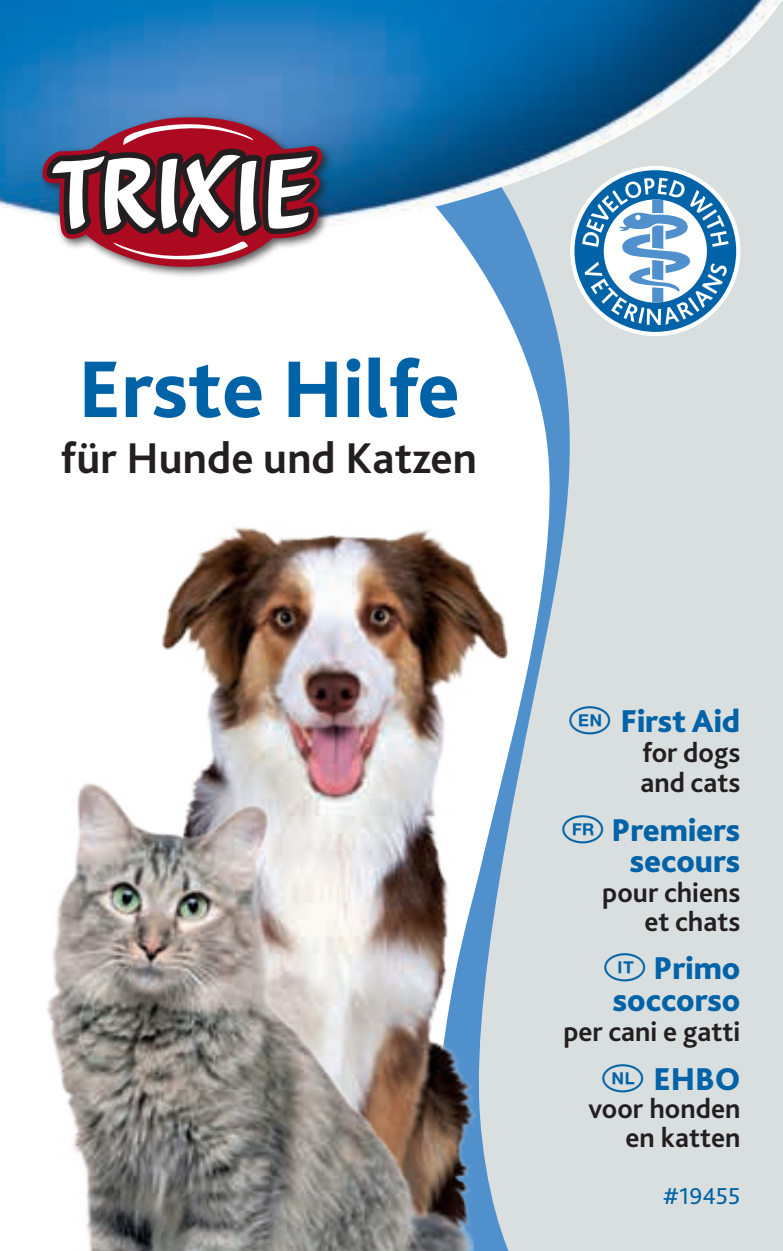
<style>
.page{position:relative;width:783px;height:1251px;background:#fff}
.page>*{position:absolute;margin:0;border:0;box-sizing:border-box;transform-origin:0 0}
.t1{font:800 84px "Bliss Pro";color:#0062a7}
.t2{font:700 45px "Bliss Pro";color:#231f20}
.t3{font:800 33px/31.5px "Bliss Pro";color:#0062a7;text-align:right}
.t4{font:700 28.5px/28.5px "Bliss Pro";color:#231f20;text-align:right}
.t5{font:24px "Bliss Pro";color:#0062a7}
.s1{font-family:"Natrix";font-weight:400}
</style>
<div class="page">
<div style="left:576px;top:247px;width:206px;height:1003px;background:#d9dfdf"></div>
<svg style="left:466px;top:247px;width:110px;height:241px"></svg>
<img style="left:161px;top:488px;width:417px;height:762px">
<img style="left:47px;top:778px;width:426px;height:472px">
<div style="left:570px;top:166px;width:170px;height:170px;background:#fff;border-radius:50%"></div>
<div style="left:574px;top:170px;width:162px;height:162px;background:#0062a7;border-radius:50%"></div>
<svg style="left:582px;top:247px;width:146px;height:78px"></svg>
<img style="left:0;top:0;width:782px;height:247px">
<div style="left:38px;top:112px;width:295px;height:166px;background:#231f20;opacity:.75"></div>
<svg style="left:42px;top:115px;width:280px;height:157px"></svg>
<svg style="left:46px;top:123px;width:272px;height:137px"></svg>
<h1 class="t1" style="left:78px;top:337px;width:383px">Erste Hilfe</h1>
<h2 class="t2" style="left:61px;top:429px;width:417px">für Hunde und Katzen</h2>
<p class="t3" style="left:569px;top:704px;width:172px"><span class="s1">E</span> First Aid</p>
<p class="t4" style="left:640px;top:736px;width:102px;line-height:30px;text-align:left">for dogs and cats</p>
<p class="t3" style="left:562px;top:813px;width:179px"><span class="s1">F</span> Premiers secours</p>
<p class="t4" style="left:602px;top:877px;width:140px">pour chiens et chats</p>
<p class="t3" style="left:604px;top:951px;width:137px;text-align:left"><span class="s1">I</span> Primo soccorso</p>
<p class="t4" style="left:563px;top:1016px;width:178px">per cani e gatti</p>
<p class="t3" style="left:602px;top:1061px;width:139px"><span class="s1">N</span> EHBO</p>
<p class="t4" style="left:588px;top:1093px;width:153px">voor honden en katten</p>
<p class="t5" style="left:662px;top:1180px;width:79px">#19455</p>
</div>
